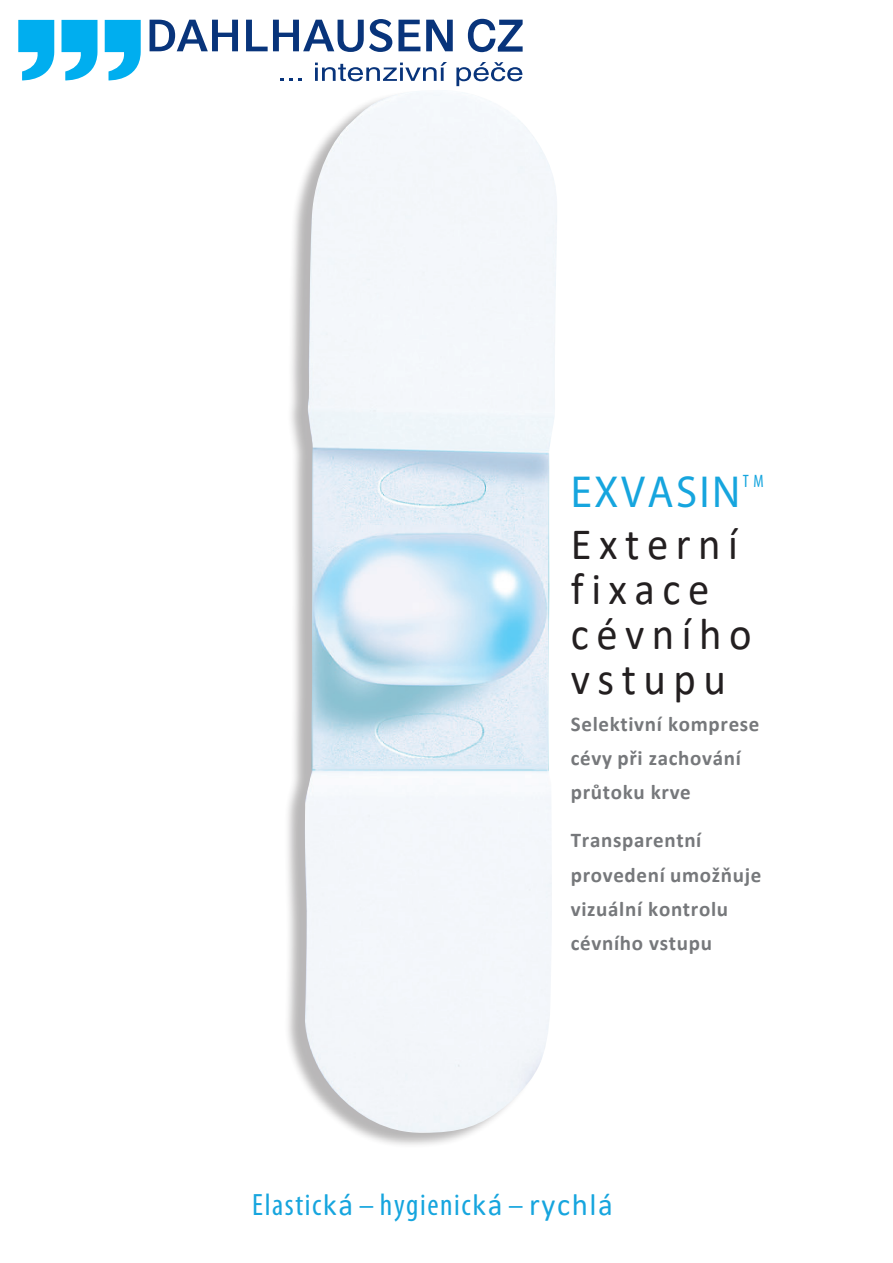
<style>
.page{position:relative;width:893px;height:1263px;background:#fff}
.page>*{position:absolute;margin:0;border:0;box-sizing:border-box;transform-origin:0 0}
.t1{font:45px/45px "Calibri";letter-spacing:.175em;color:#231f20;scale:.95 1}
.t2{font:45px "Myriad Pro";letter-spacing:.055em;color:#16a5de;scale:.95 1}
.t3{font:condensed 30.9px "Myriad Pro";letter-spacing:.05em;color:#16a5de}
.t4{font:700 21px/34.3px "Calibri";letter-spacing:.03em;color:#76787b}
.t5{font:condensed 18px "Myriad Pro";color:#16a5de;scale:.95 1}
.s1{font-style:inherit}
.s2{font-family:"Calibri";font-stretch:normal}
</style>
<div class="page">
<div style="left:284px;top:90px;width:269px;height:1059px;background:#231f20;opacity:.32"></div>
<img style="left:304px;top:90px;width:253px;height:1043px">
<svg style="left:18px;top:20px;width:36px;height:61px"></svg>
<svg style="left:62px;top:20px;width:35px;height:61px"></svg>
<svg style="left:105px;top:20px;width:36px;height:61px"></svg>
<svg style="left:150px;top:20px;width:88px;height:31px"></svg>
<svg style="left:246px;top:19px;width:146px;height:33px"></svg>
<svg style="left:398px;top:20px;width:22px;height:31px"></svg>
<svg style="left:426px;top:20px;width:27px;height:31px"></svg>
<svg style="left:468px;top:19px;width:55px;height:33px"></svg>
<svg style="left:315px;top:62px;width:132px;height:19px"></svg>
<svg style="left:456px;top:62px;width:66px;height:24px"></svg>
<p class="t2" style="left:571px;top:464px;width:180px">EXVASIN</p>
<p class="t5" style="left:743px;top:471px;width:24px">T M</p>
<p class="t1" style="left:571px;top:521px;width:192px">Externí fixace cévního vstupu</p>
<p class="t4" style="left:571px;top:706px;width:190px">Selektivní komprese cévy při zachování průtoku krve</p>
<p class="t4" style="left:571px;top:823px;width:192px"><span class="s1">Transparent</span>ní provedení umožňuje vizuální kontrolu cévního vstupu</p>
<p class="t3" style="left:252px;top:1188px;width:362px">Elastic<span class="s2">ká</span> – hygienic<span class="s2">ká</span> – <span class="s2">rychlá</span></p>
</div>
